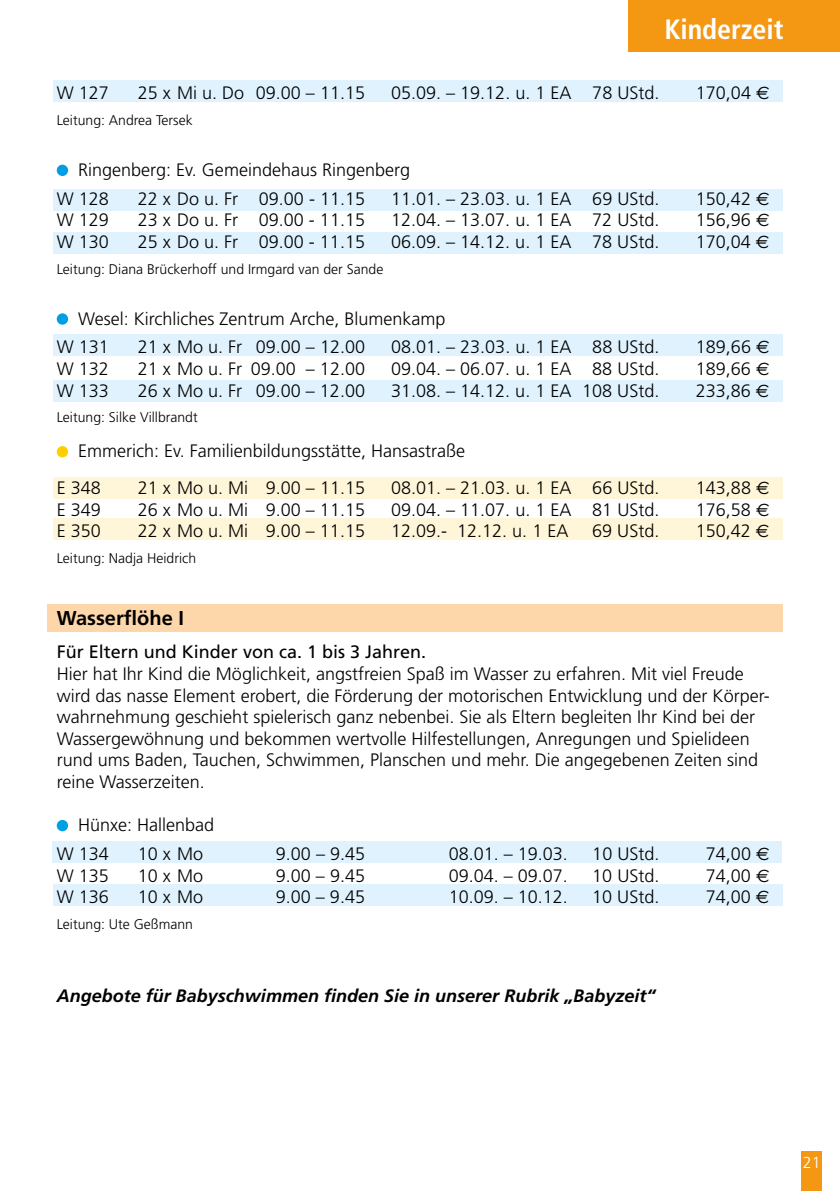
<style>
.page{position:relative;width:840px;height:1191px;background:#fff}
.page>*{position:absolute;margin:0;border:0;box-sizing:border-box;transform-origin:0 0}
.t1{font:700 condensed 28px "Frutiger";color:#fff}
.t2{font:700 20px "Frutiger";color:#000}
.t3{font:300 18px/21.6px "Frutiger";color:#000}
.t4{font:italic 700 18px "Frutiger";color:#000}
.t5{font:18px "Frutiger";color:#000}
.t6{font:300 16px "Frutiger";color:#fff}
.t7{font:300 14px "Frutiger";color:#000}
.s1{font-family:"Euro Sans";font-weight:400}
</style>
<div class="page">
<div style="left:801px;top:1151px;width:20px;height:40px;background:#f49712"></div>
<div style="left:628px;top:0;width:211px;height:51px;background:#f49712"></div>
<div style="left:53px;top:334px;width:729px;height:22px;background:#dff2fd"></div>
<div style="left:48px;top:604px;width:734px;height:28px;background:#fdd7aa"></div>
<div style="left:53px;top:477px;width:729px;height:21px;background:#fff5d8"></div>
<div style="left:53px;top:518px;width:729px;height:21px;background:#fff5d8"></div>
<div style="left:53px;top:380px;width:729px;height:21px;background:#dff2fd"></div>
<div style="left:53px;top:189px;width:729px;height:21px;background:#dff2fd"></div>
<div style="left:53px;top:81px;width:729px;height:21px;background:#dff2fd"></div>
<div style="left:53px;top:884px;width:729px;height:22px;background:#dff2fd"></div>
<div style="left:52px;top:841px;width:729px;height:21px;background:#dff2fd"></div>
<div style="left:53px;top:232px;width:729px;height:22px;background:#dff2fd"></div>
<div style="left:57px;top:165px;width:11px;height:11px;background:#009fe3;border-radius:50%"></div>
<div style="left:57px;top:313px;width:11px;height:12px;background:#009fe3;border-radius:50%"></div>
<div style="left:57px;top:446px;width:11px;height:11px;background:#ffce00;border-radius:50%"></div>
<div style="left:57px;top:820px;width:11px;height:11px;background:#009fe3;border-radius:50%"></div>
<h1 class="t1" style="left:664px;top:12px;width:121px">Kinderzeit</h1>
<p class="t3" style="left:57px;top:82px;width:54px">W 127</p>
<p class="t3" style="left:138px;top:82px;width:229px">25 x Mi u. Do 09.00 – 11.15</p>
<p class="t3" style="left:391px;top:82px;width:270px">05.09. – 19.12. u. 1 EA 78 UStd.</p>
<p class="t3" style="left:695px;top:82px;width:75px">170,04 <span class="s1">E</span></p>
<p class="t7" style="left:57px;top:112px;width:137px">Leitung: Andrea Tersek</p>
<p class="t3" style="left:57px;top:155px;width:355px;line-height:28.6px;text-indent:21px">Ringenberg: Ev. Gemeindehaus Ringenberg<br>W 128</p>
<p class="t3" style="left:138px;top:188px;width:229px">22 x Do u. Fr 09.00 - 11.15</p>
<p class="t3" style="left:391px;top:188px;width:270px">11.01. – 23.03. u. 1 EA 69 UStd.</p>
<p class="t3" style="left:695px;top:188px;width:75px">150,42 <span class="s1">E</span></p>
<p class="t3" style="left:57px;top:209px;width:54px">W 129</p>
<p class="t3" style="left:138px;top:209px;width:229px">23 x Do u. Fr 09.00 - 11.15</p>
<p class="t3" style="left:391px;top:209px;width:270px">12.04. – 13.07. u. 1 EA 72 UStd.</p>
<p class="t3" style="left:695px;top:209px;width:75px">156,96 <span class="s1">E</span></p>
<p class="t3" style="left:57px;top:231px;width:54px">W 130</p>
<p class="t3" style="left:138px;top:231px;width:229px">25 x Do u. Fr 09.00 - 11.15</p>
<p class="t3" style="left:391px;top:231px;width:270px">06.09. – 14.12. u. 1 EA 78 UStd.</p>
<p class="t3" style="left:695px;top:231px;width:75px">170,04 <span class="s1">E</span></p>
<p class="t7" style="left:57px;top:261px;width:328px">Leitung: Diana Brückerhoff und Irmgard van der Sande</p>
<p class="t3" style="left:57px;top:304px;width:390px;line-height:28.6px;text-indent:21px">Wesel: Kirchliches Zentrum Arche, Blumenkamp<br>W 131</p>
<p class="t3" style="left:138px;top:336px;width:229px">21 x Mo u. Fr 09.00 – 12.00</p>
<p class="t3" style="left:391px;top:336px;width:270px">08.01. – 23.03. u. 1 EA 88 UStd.</p>
<p class="t3" style="left:695px;top:336px;width:75px">189,66 <span class="s1">E</span></p>
<p class="t3" style="left:57px;top:358px;width:54px">W 132</p>
<p class="t3" style="left:138px;top:358px;width:229px">21 x Mo u. Fr 09.00 – 12.00</p>
<p class="t3" style="left:391px;top:358px;width:270px">09.04. – 06.07. u. 1 EA 88 UStd.</p>
<p class="t3" style="left:695px;top:358px;width:75px">189,66 <span class="s1">E</span></p>
<p class="t3" style="left:57px;top:379px;width:54px">W 133</p>
<p class="t3" style="left:138px;top:379px;width:229px">26 x Mo u. Fr 09.00 – 12.00</p>
<p class="t3" style="left:391px;top:379px;width:270px">31.08. – 14.12. u. 1 EA 108 UStd.</p>
<p class="t3" style="left:695px;top:379px;width:75px">233,86 <span class="s1">E</span></p>
<p class="t7" style="left:57px;top:409px;width:142px">Leitung: Silke Villbrandt</p>
<p class="t3" style="left:57px;top:433px;width:410px;line-height:36.6px;text-indent:21px">Emmerich: Ev. Familienbildungsstätte, Hansastraße<br>E 348</p>
<p class="t3" style="left:138px;top:477px;width:229px">21 x Mo u. Mi 9.00 – 11.15</p>
<p class="t3" style="left:391px;top:477px;width:270px">08.01. – 21.03. u. 1 EA 66 UStd.</p>
<p class="t3" style="left:695px;top:477px;width:75px">143,88 <span class="s1">E</span></p>
<p class="t3" style="left:57px;top:498px;width:46px">E 349</p>
<p class="t3" style="left:138px;top:498px;width:229px">26 x Mo u. Mi 9.00 – 11.15</p>
<p class="t3" style="left:391px;top:498px;width:270px">09.04. – 11.07. u. 1 EA 81 UStd.</p>
<p class="t3" style="left:695px;top:498px;width:75px">176,58 <span class="s1">E</span></p>
<p class="t3" style="left:57px;top:520px;width:46px">E 350</p>
<p class="t3" style="left:138px;top:520px;width:229px">22 x Mo u. Mi 9.00 – 11.15</p>
<p class="t3" style="left:391px;top:520px;width:179px">12.09.- 12.12. u. 1 EA</p>
<p class="t3" style="left:592px;top:520px;width:69px">69 UStd.</p>
<p class="t3" style="left:695px;top:520px;width:75px">150,42 <span class="s1">E</span></p>
<p class="t7" style="left:57px;top:550px;width:141px">Leitung: Nadja Heidrich</p>
<p class="t2" style="left:57px;top:606px;width:129px">Wasserflöhe I</p>
<p class="t5" style="left:57px;top:641px;width:371px">Für Eltern und Kinder von ca. 1 bis 3 Jahren.</p>
<p class="t3" style="left:57px;top:663px;width:714px">Hier hat Ihr Kind die Möglichkeit, angstfreien Spaß im Wasser zu erfahren. Mit viel Freude wird das nasse Element erobert, die Förderung der motorischen Entwicklung und der Körper&shy;wahrnehmung geschieht spielerisch ganz nebenbei. Sie als Eltern begleiten Ihr Kind bei der Wassergewöhnung und bekommen wertvolle Hilfestellungen, Anregungen und Spielideen rund ums Baden, Tauchen, Schwimmen, Planschen und mehr. Die angegebenen Zeiten sind reine Wasserzeiten.</p>
<p class="t3" style="left:57px;top:810px;width:159px;line-height:28.6px;text-indent:21px">Hünxe: Hallenbad<br>W 134</p>
<p class="t3" style="left:138px;top:843px;width:67px">10 x Mo</p>
<p class="t3" style="left:276px;top:843px;width:91px">9.00 – 9.45</p>
<p class="t3" style="left:448px;top:843px;width:121px">08.01. – 19.03.</p>
<p class="t3" style="left:592px;top:843px;width:69px">10 UStd.</p>
<p class="t3" style="left:705px;top:843px;width:65px">74,00 <span class="s1">E</span></p>
<p class="t3" style="left:57px;top:864px;width:54px">W 135</p>
<p class="t3" style="left:138px;top:864px;width:67px">10 x Mo</p>
<p class="t3" style="left:276px;top:864px;width:91px">9.00 – 9.45</p>
<p class="t3" style="left:448px;top:864px;width:121px">09.04. – 09.07.</p>
<p class="t3" style="left:592px;top:864px;width:69px">10 UStd.</p>
<p class="t3" style="left:705px;top:864px;width:65px">74,00 <span class="s1">E</span></p>
<p class="t3" style="left:57px;top:886px;width:54px">W 136</p>
<p class="t3" style="left:138px;top:886px;width:67px">10 x Mo</p>
<p class="t3" style="left:276px;top:886px;width:91px">9.00 – 9.45</p>
<p class="t3" style="left:448px;top:886px;width:121px">10.09. – 10.12.</p>
<p class="t3" style="left:592px;top:886px;width:69px">10 UStd.</p>
<p class="t3" style="left:705px;top:886px;width:65px">74,00 <span class="s1">E</span></p>
<p class="t7" style="left:57px;top:916px;width:138px">Leitung: Ute Geßmann</p>
<p class="t4" style="left:57px;top:984px;width:600px">Angebote für Babyschwimmen finden Sie in unserer Rubrik „Babyzeit“</p>
<p class="t6" style="left:802px;top:1153px;width:19px">21</p>
</div>
